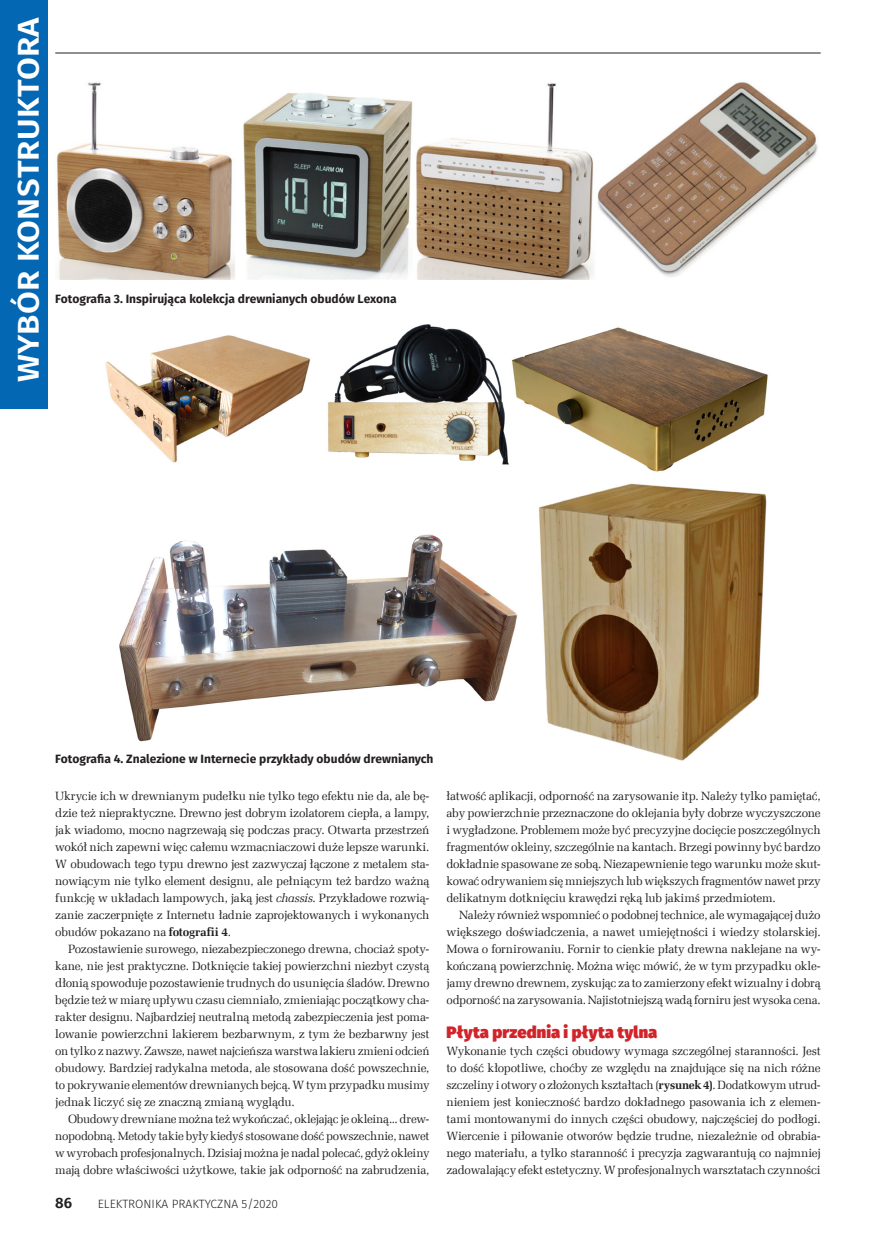
<style>
.page{position:relative;width:893px;height:1234px;background:#fff}
.page>*{position:absolute;margin:0;border:0;box-sizing:border-box;transform-origin:0 0}
.t1{font:600 30px "Fira Sans";letter-spacing:.01em;color:#fff;scale:1.1 1}
._3_Srodtytul{font:900 16.5px "Fira Sans";letter-spacing:.01em;color:#d1232a}
.t2{font:600 15px "Fira Sans";color:#231f20}
._1_Body{font:12px/17px "Zapf Ellipt EU";letter-spacing:-.015em;color:#231f20;text-align:justify}
._4_Podpis{font:700 12px "Fira Sans";color:#231f20}
.t3{font:300 12px "Fira Sans";color:#231f20}
.s1{font-style:italic}
.s2{font-weight:700}
</style>
<div class="page">
<img style="left:57px;top:82px;width:761px;height:198px">
<img style="left:105px;top:324px;width:663px;height:437px">
<hr style="left:55px;top:53px;width:766px;height:1px;background:#231f20">
<div style="left:0;top:0;width:47px;height:408px;background:#0367b3"></div>
<p class="t1" style="left:4px;top:382px;width:334px;rotate:-90deg">WYBÓR KONSTRUKTORA</p>
<p class="_4_Podpis" style="left:55px;top:289px;width:343px">Fotografia 3. Inspirująca kolekcja drewnianych obudów Lexona</p>
<p class="_4_Podpis" style="left:55px;top:748px;width:380px">Fotografia 4. Znalezione w Internecie przykłady obudów drewnianych</p>
<p class="_1_Body" style="left:55px;top:787px;width:376px">Ukrycie ich w drewnianym pudełku nie tylko tego efektu nie da, ale bę&shy;dzie też niepraktyczne. Drewno jest dobrym izolatorem ciepła, a lampy, jak wiadomo, mocno nagrzewają się podczas pracy. Otwarta przestrzeń wokół nich zapewni więc całemu wzmacniaczowi duże lepsze warunki.<br>W obudowach tego typu drewno jest zazwyczaj łączone z metalem sta&shy;nowiącym nie tylko element designu, ale pełniącym też bardzo ważną funkcję w układach lampowych, jaką jest <span class="s1">chassis</span>. Przykładowe rozwią&shy;zanie zaczerpnięte z Internetu ładnie zaprojektowanych i wykonanych obudów pokazano na <span class="s2">fotografii 4</span>.</p>
<p class="_1_Body" style="left:55px;top:940px;width:376px;text-indent:13px">Pozostawienie surowego, niezabezpieczonego drewna, chociaż spoty&shy;kane, nie jest praktyczne. Dotknięcie takiej powierzchni niezbyt czystą dłonią spowoduje pozostawienie trudnych do usunięcia śladów. Drewno będzie też w miarę upływu czasu ciemniało, zmieniając początkowy cha&shy;rakter designu. Najbardziej neutralną metodą zabezpieczenia jest poma&shy;lowanie powierzchni lakierem bezbarwnym, z tym że bezbarwny jest on tylko z nazwy. Zawsze, nawet najcieńsza warstwa lakieru zmieni odcień obudowy. Bardziej radykalna metoda, ale stosowana dość powszechnie, to pokrywanie elementów drewnianych bejcą. W tym przypadku musimy jednak liczyć się ze znaczną zmianą wyglądu.</p>
<p class="_1_Body" style="left:55px;top:1110px;width:376px;text-indent:13px">Obudowy drewniane można też wykończać, oklejając je okleiną... drew&shy;nopodobną. Metody takie były kiedyś stosowane dość powszechnie, nawet w wyrobach profesjonalnych. Dzisiaj można je nadal polecać, gdyż okleiny mają dobre właściwości użytkowe, takie jak odporność na zabrudzenia,</p>
<p class="t2" style="left:55px;top:1190px;width:18px">86</p>
<p class="t3" style="left:98px;top:1195px;width:182px">ELEKTRONIKA PRAKTYCZNA 5/2020</p>
<p class="_1_Body" style="left:446px;top:787px;width:376px">łatwość aplikacji, odporność na zarysowanie itp. Należy tylko pamiętać, aby powierzchnie przeznaczone do oklejania były dobrze wyczyszczone i wygładzone. Problemem może być precyzyjne docięcie poszczególnych fragmentów okleiny, szczególnie na kantach. Brzegi powinny być bardzo dokładnie spasowane ze sobą. Niezapewnienie tego warunku może skut&shy;kować odrywaniem się mniejszych lub większych fragmentów nawet przy delikatnym dotknięciu krawędzi ręką lub jakimś przedmiotem.</p>
<p class="_1_Body" style="left:446px;top:906px;width:376px;text-indent:13px">Należy również wspomnieć o podobnej technice, ale wymagającej dużo większego doświadczenia, a nawet umiejętności i wiedzy stolarskiej.<br>Mowa o fornirowaniu. Fornir to cienkie płaty drewna naklejane na wy&shy;kończaną powierzchnię. Można więc mówić, że w tym przypadku okle&shy;jamy drewno drewnem, zyskując za to zamierzony efekt wizualny i dobrą odporność na zarysowania. Najistotniejszą wadą forniru jest wysoka cena.</p>
<p class="_3_Srodtytul" style="left:446px;top:1016px;width:212px">Płyta przednia i płyta tylna</p>
<p class="_1_Body" style="left:446px;top:1042px;width:376px">Wykonanie tych części obudowy wymaga szczególnej staranności. Jest to dość kłopotliwe, choćby ze względu na znajdujące się na nich różne szczeliny i otwory o złożonych kształtach (<span class="s2">rysunek 4)</span>. Dodatkowym utrud&shy;nieniem jest konieczność bardzo dokładnego pasowania ich z elemen&shy;tami montowanymi do innych części obudowy, najczęściej do podłogi.<br>Wiercenie i piłowanie otworów będzie trudne, niezależnie od obrabia&shy;nego materiału, a tylko staranność i precyzja zagwarantują co najmniej zadowalający efekt estetyczny. W profesjonalnych warsztatach czynności</p>
</div>
